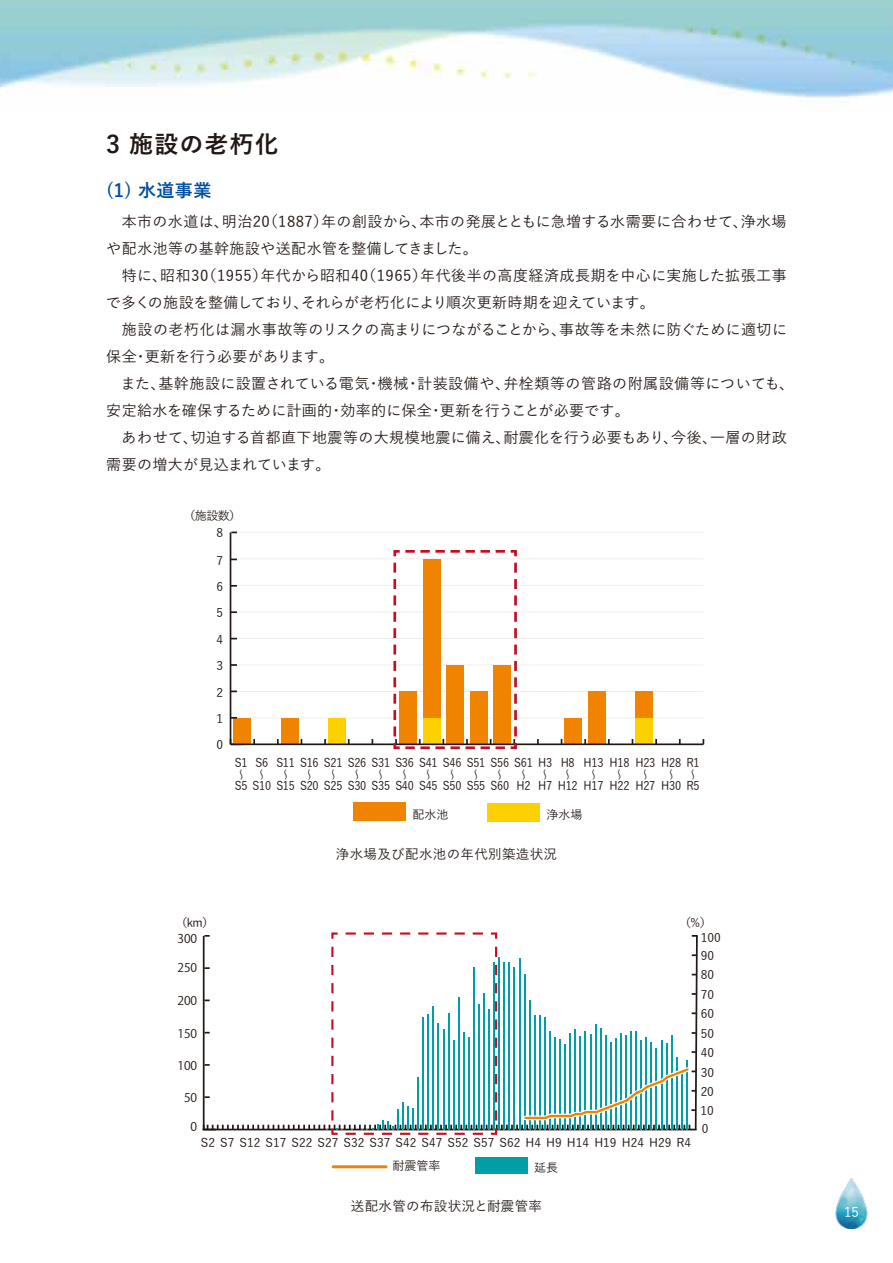
<style>
.page{position:relative;width:893px;height:1263px;background:#fff}
.page>*{position:absolute;margin:0;border:0;box-sizing:border-box;transform-origin:0 0}
.t1{font:700 24px "Yu Go";letter-spacing:.05em;color:#221815}
.t2{font:700 18px "Yu Go";color:#004ea2}
.t3{font:500 15px/27px "Yu Go";letter-spacing:.025em;color:#221815}
.t4{font:500 13.5px "Yu Go";letter-spacing:.025em;color:#221815}
.t5{font:500 13.5px "Yu Go";color:#fff}
.t6{font:500 12px/11.2px "Yu Go";letter-spacing:-.025em;color:#221815;scale:.92 1}
.t7{font:500 12px/24.8px "Yu Go";color:#221815}
.t8{font:500 12px "Yu Go";letter-spacing:-.025em;color:#221815}
.t9{font:12px "Koz Go Pr 6 N";color:#221815}
</style>
<div class="page">
<img style="left:0;top:0;width:893px;height:98px">
<hr style="left:231px;top:532px;width:472px;height:1px;background:#efefef">
<hr style="left:231px;top:558px;width:472px;height:1px;background:#efefef">
<hr style="left:231px;top:585px;width:472px;height:1px;background:#efefef">
<hr style="left:231px;top:611px;width:472px;height:1px;background:#efefef">
<hr style="left:231px;top:638px;width:472px;height:1px;background:#efefef">
<hr style="left:231px;top:665px;width:472px;height:1px;background:#efefef">
<hr style="left:231px;top:691px;width:472px;height:1px;background:#efefef">
<hr style="left:231px;top:718px;width:472px;height:1px;background:#efefef">
<hr style="left:230px;top:532px;width:1px;height:212px;background:#221815">
<div style="left:234px;top:718px;width:17px;height:26px;background:#f08300"></div>
<div style="left:281px;top:718px;width:17px;height:26px;background:#f08300"></div>
<div style="left:565px;top:718px;width:17px;height:26px;background:#f08300"></div>
<div style="left:588px;top:691px;width:17px;height:53px;background:#f08300"></div>
<div style="left:636px;top:691px;width:17px;height:27px;background:#f08300"></div>
<div style="left:328px;top:718px;width:17px;height:26px;background:#fdd000"></div>
<div style="left:636px;top:718px;width:17px;height:26px;background:#fdd000"></div>
<div style="left:353px;top:802px;width:53px;height:19px;background:#f08300"></div>
<div style="left:487px;top:802px;width:53px;height:19px;background:#fdd000"></div>
<hr style="left:231px;top:743px;width:472px;height:2px;background:#221815">
<svg style="left:231px;top:717px;width:6px;height:2px"></svg>
<svg style="left:231px;top:690px;width:6px;height:2px"></svg>
<svg style="left:231px;top:664px;width:6px;height:2px"></svg>
<svg style="left:231px;top:611px;width:6px;height:2px"></svg>
<svg style="left:231px;top:585px;width:6px;height:2px"></svg>
<svg style="left:392px;top:550px;width:126px;height:200px"></svg>
<hr style="left:333px;top:1165px;width:53px;height:3px;background:#f08300">
<hr style="left:202px;top:1129px;width:489px;height:1px;background:#221815">
<div style="left:475px;top:1157px;width:53px;height:17px;background:#009fa8"></div>
<svg style="left:203px;top:932px;width:495px;height:203px"></svg>
<img style="left:836px;top:1178px;width:31px;height:51px">
<h1 class="t1" style="left:106px;top:131px;width:174px">3 施設の老朽化</h1>
<p class="t2" style="left:106px;top:181px;width:107px">(1) 水道事業</p>
<p class="t3" style="left:106px;top:206px;width:690px">　本市の水道は、明治20（1887）年の創設から、本市の発展とともに急増する水需要に合わせて、浄水場や配水池等の基幹施設や送配水管を整備してきました。<br>　特に、昭和30（1955）年代から昭和40（1965）年代後半の高度経済成長期を中心に実施した拡張工事で多くの施設を整備しており、それらが老朽化により順次更新時期を迎えています。<br>　施設の老朽化は漏水事故等のリスクの高まりにつながることから、事故等を未然に防ぐために適切に保全・更新を行う必要があります。<br>　また、基幹施設に設置されている電気・機械・計装設備や、弁栓類等の管路の附属設備等についても、安定給水を確保するために計画的・効率的に保全・更新を行うことが必要です。<br>　あわせて、切迫する首都直下地震等の大規模地震に備え、耐震化を行う必要もあり、今後、一層の財政需要の増大が見込まれています。</p>
<p class="t8" style="left:184px;top:505px;width:59px">（施設数）</p>
<p class="t8" style="left:216px;top:521px;width:8px">8</p>
<p class="t8" style="left:216px;top:549px;width:8px">7</p>
<p class="t8" style="left:216px;top:575px;width:8px">6</p>
<p class="t8" style="left:216px;top:602px;width:8px">5</p>
<p class="t8" style="left:216px;top:629px;width:8px">4</p>
<p class="t8" style="left:216px;top:655px;width:8px">3</p>
<p class="t8" style="left:216px;top:681px;width:8px">2</p>
<p class="t8" style="left:216px;top:707px;width:8px">1</p>
<p class="t8" style="left:216px;top:733px;width:8px">0</p>
<p class="t6" style="left:235px;top:755px;width:15px">S1〜</p>
<p class="t6" style="left:255px;top:755px;width:15px">S6〜</p>
<p class="t6" style="left:538px;top:756px;width:17px;text-indent:-262px">S11 S16 S21 S26 S31 S36 S41 S46 S51 S56 S61 H3〜<br>H7</p>
<p class="t6" style="left:558px;top:756px;width:23px;text-align:center">H8〜<br>H12</p>
<p class="t6" style="left:584px;top:756px;width:23px;text-align:center">H13〜<br>H17</p>
<p class="t6" style="left:609px;top:756px;width:23px;text-align:center">H18〜<br>H22</p>
<p class="t6" style="left:635px;top:756px;width:23px;text-align:center">H23〜<br>H27</p>
<p class="t6" style="left:661px;top:756px;width:43px;text-align:right">H28 R1〜<br>H30 R5</p>
<p class="t6" style="left:235px;top:767px;width:300px;text-indent:259px">〜<br>S5 S10 S15 S20 S25 S30 S35 S40 S45 S50 S55 S60</p>
<p class="t6" style="left:280px;top:767px;width:14px">〜</p>
<p class="t6" style="left:304px;top:767px;width:14px">〜</p>
<p class="t6" style="left:328px;top:767px;width:14px">〜</p>
<p class="t6" style="left:352px;top:767px;width:14px">〜</p>
<p class="t6" style="left:375px;top:767px;width:13px">〜</p>
<p class="t6" style="left:399px;top:767px;width:13px">〜</p>
<p class="t6" style="left:423px;top:767px;width:13px">〜</p>
<p class="t6" style="left:447px;top:767px;width:13px">〜</p>
<p class="t6" style="left:470px;top:767px;width:13px">〜</p>
<p class="t6" style="left:517px;top:767px;width:17px">〜<br>H2</p>
<p class="t6" style="left:666px;top:767px;width:13px">〜</p>
<p class="t8" style="left:413px;top:803px;width:37px">配水池</p>
<p class="t8" style="left:547px;top:803px;width:37px">浄水場</p>
<p class="t4" style="left:336px;top:841px;width:223px">浄水場及び配水池の年代別築造状況</p>
<p class="t8" style="left:175px;top:911px;width:40px">（km）</p>
<p class="t8" style="left:679px;top:911px;width:34px">（%）</p>
<p class="t9" style="left:177px;top:931px;width:21px">300</p>
<p class="t9" style="left:177px;top:961px;width:21px">250</p>
<p class="t9" style="left:177px;top:994px;width:21px">200</p>
<p class="t9" style="left:177px;top:1026px;width:21px">150</p>
<p class="t9" style="left:177px;top:1059px;width:21px">100</p>
<p class="t9" style="left:184px;top:1091px;width:15px">50</p>
<p class="t9" style="left:191px;top:1120px;width:8px">0</p>
<p class="t7" style="left:534px;top:1129px;width:158px;text-indent:-333px">S2 S7 S12 S17 S22 S27 S32 S37 S42 S47 S52 S57 S62 H4 H9 H14 H19 H24 H29 R4延長</p>
<p class="t8" style="left:392px;top:1155px;width:49px">耐震管率</p>
<p class="t8" style="left:701px;top:926px;width:22px">100</p>
<p class="t8" style="left:701px;top:944px;width:15px">90</p>
<p class="t8" style="left:701px;top:963px;width:15px">80</p>
<p class="t8" style="left:701px;top:983px;width:15px">70</p>
<p class="t8" style="left:701px;top:1003px;width:15px">60</p>
<p class="t8" style="left:701px;top:1022px;width:15px">50</p>
<p class="t8" style="left:701px;top:1041px;width:15px">40</p>
<p class="t8" style="left:701px;top:1061px;width:15px">30</p>
<p class="t8" style="left:701px;top:1081px;width:15px">20</p>
<p class="t8" style="left:701px;top:1099px;width:15px">10</p>
<p class="t8" style="left:702px;top:1118px;width:8px">0</p>
<p class="t4" style="left:351px;top:1194px;width:193px">送配水管の布設状況と耐震管率</p>
<p class="t5" style="left:844px;top:1199px;width:16px">15</p>
</div>
